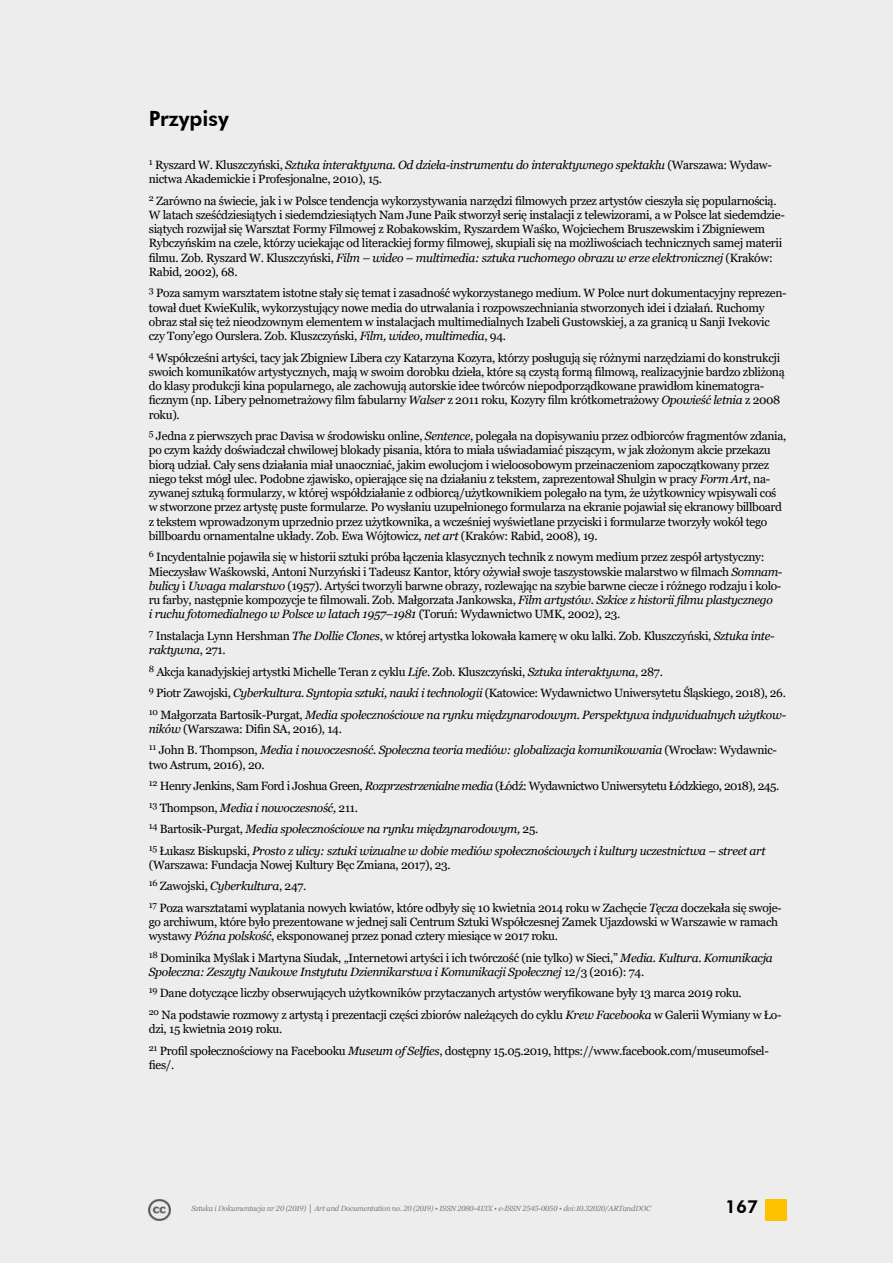
<style>
.page{position:relative;width:893px;height:1263px;background:#ededed}
.page>*{position:absolute;margin:0;border:0;box-sizing:border-box;transform-origin:0 0}
.t1{font:800 21px "Futura BT";color:#000}
.t2{font:800 18px "Futura BT";color:#000}
.t3{font:12px/14.2px "Georgia";letter-spacing:-.025em;color:#000}
.t4{font:italic 12px/21.5px "Georgia";letter-spacing:-.025em;color:#000}
.t5{font:italic 7.5px "Georgia";letter-spacing:-.025em;color:#7c7b7b}
.s1{font-style:italic}
.s2{font-style:normal}
</style>
<div class="page">
<img style="left:149px;top:1199px;width:21px;height:21px">
<div style="left:765px;top:1199px;width:22px;height:21px;background:#fdc300"></div>
<h1 class="t1" style="left:149px;top:106px;width:82px">Przypisy</h1>
<p class="t3" style="left:149px;top:158px;width:624px"><sup>1</sup> Ryszard W. Kluszczyński, <span class="s1">Sztuka interaktywna. Od dzieła-instrumentu do interaktywnego spektaklu</span> (Warszawa: Wydaw&shy;nictwa Akademickie i Profesjonalne, 2010), 15.</p>
<p class="t3" style="left:149px;top:194px;width:637px"><sup>2</sup> Zarówno na świecie, jak i w Polsce tendencja wykorzystywania narzędzi filmowych przez artystów cieszyła się popularnością.<br>W latach sześćdziesiątych i siedemdziesiątych Nam June Paik stworzył serię instalacji z telewizorami, a w Polsce lat siedemdzie&shy;siątych rozwijał się Warsztat Formy Filmowej z Robakowskim, Ryszardem Waśko, Wojciechem Bruszewskim i Zbigniewem Rybczyńskim na czele, którzy uciekając od literackiej formy filmowej, skupiali się na możliwościach technicznych samej materii filmu. Zob. Ryszard W. Kluszczyński, <span class="s1">Film – wideo – multimedia: sztuka ruchomego obrazu w erze elektronicznej</span> (Kraków:<br>Rabid, 2002), 68.</p>
<p class="t3" style="left:149px;top:286px;width:639px"><sup>3</sup> Poza samym warsztatem istotne stały się temat i zasadność wykorzystanego medium. W Polce nurt dokumentacyjny reprezen&shy;tował duet KwieKulik, wykorzystujący nowe media do utrwalania i rozpowszechniania stworzonych idei i działań. Ruchomy obraz stał się też nieodzownym elementem w instalacjach multimedialnych Izabeli Gustowskiej, a za granicą u Sanji Ivekovic czy Tony’ego Ourslera. Zob. Kluszczyński, <span class="s1">Film, wideo, multimedia</span>, 94.</p>
<p class="t3" style="left:149px;top:351px;width:637px"><sup>4</sup> Współcześni artyści, tacy jak Zbigniew Libera czy Katarzyna Kozyra, którzy posługują się różnymi narzędziami do konstrukcji swoich komunikatów artystycznych, mają w swoim dorobku dzieła, które są czystą formą filmową, realizacyjnie bardzo zbliżoną do klasy produkcji kina popularnego, ale zachowują autorskie idee twórców niepodporządkowane prawidłom kinematogra&shy;ficznym (np. Libery pełnometrażowy film fabularny <span class="s1">Walser</span> z 2011 roku, Kozyry film krótkometrażowy <span class="s1">Opowieść letnia</span> z 2008 roku).</p>
<p class="t3" style="left:149px;top:429px;width:639px"><sup>5</sup> Jedna z pierwszych prac Davisa w środowisku online, <span class="s1">Sentence</span>, polegała na dopisywaniu przez odbiorców fragmentów zdania, po czym każdy doświadczał chwilowej blokady pisania, która to miała uświadamiać piszącym, w jak złożonym akcie przekazu biorą udział. Cały sens działania miał unaoczniać, jakim ewolucjom i wieloosobowym przeinaczeniom zapoczątkowany przez niego tekst mógł ulec. Podobne zjawisko, opierające się na działaniu z tekstem, zaprezentował Shulgin w pracy <span class="s1">Form Art</span>, na&shy;zywanej sztuką formularzy, w której współdziałanie z odbiorcą/użytkownikiem polegało na tym, że użytkownicy wpisywali coś w stworzone przez artystę puste formularze. Po wysłaniu uzupełnionego formularza na ekranie pojawiał się ekranowy billboard z tekstem wprowadzonym uprzednio przez użytkownika, a wcześniej wyświetlane przyciski i formularze tworzyły wokół tego billboardu ornamentalne układy. Zob. Ewa Wójtowicz, <span class="s1">net art</span> (Kraków: Rabid, 2008), 19.</p>
<p class="t3" style="left:149px;top:550px;width:635px"><sup>6</sup> Incydentalnie pojawiła się w historii sztuki próba łączenia klasycznych technik z nowym medium przez zespół artystyczny:<br>Mieczysław Waśkowski, Antoni Nurzyński i Tadeusz Kantor, który ożywiał swoje taszystowskie malarstwo w filmach <span class="s1">Somnam&shy;bulicy</span> i <span class="s1">Uwaga malarstwo</span> (1957). Artyści tworzyli barwne obrazy, rozlewając na szybie barwne ciecze i różnego rodzaju i kolo&shy;ru farby, następnie kompozycje te filmowali. Zob. Małgorzata Jankowska, <span class="s1">Film artystów. Szkice z historii filmu plastycznego<br>i ruchu fotomedialnego w Polsce w latach 1957–1981</span> (Toruń: Wydawnictwo UMK, 2002), 23.</p>
<p class="t3" style="left:149px;top:629px;width:627px"><sup>7</sup> Instalacja Lynn Hershman <span class="s1">The Dollie Clones</span>, w której artystka lokowała kamerę w oku lalki. Zob. Kluszczyński, <span class="s1">Sztuka inte&shy;raktywna</span>, 271.</p>
<p class="t3" style="left:149px;top:661px;width:639px;line-height:21.5px"><sup>8</sup> Akcja kanadyjskiej artystki Michelle Teran z cyklu <span class="s1">Life</span>. Zob. Kluszczyński, <span class="s1">Sztuka interaktywna</span>, 287.<br><sup>9</sup> Piotr Zawojski, <span class="s1">Cyberkultura. Syntopia sztuki, nauki i technologii</span> (Katowice: Wydawnictwo Uniwersytetu Śląskiego, 2018), 26.<br><sup>10</sup> Małgorzata Bartosik-Purgat, <span class="s1">Media społecznościowe na rynku międzynarodowym. Perspektywa indywidualnych użytkow-</span></p>
<p class="t4" style="left:149px;top:718px;width:630px">ników <span class="s2">(Warszawa: Difin SA, 2016), 14.<br></span><sup>11</sup> <span class="s2">John B. Thompson,</span> Media i nowoczesność. Społeczna teoria mediów: globalizacja komunikowania <span class="s2">(Wrocław: Wydawnic-</span></p>
<p class="t4" style="left:149px;top:754px;width:632px"><span class="s2">two Astrum, 2016), 20.<br></span><sup>12</sup> <span class="s2">Henry Jenkins, Sam Ford i Joshua Green,</span> Rozprzestrzenialne media <span class="s2">(Łódź: Wydawnictwo Uniwersytetu Łódzkiego, 2018), 245.<br></span><sup>13</sup> <span class="s2">Thompson,</span> Media i nowoczesność, <span class="s2">211.<br></span><sup>14</sup> <span class="s2">Bartosik-Purgat,</span> Media społecznościowe na rynku międzynarodowym, <span class="s2">25.<br></span><sup>15</sup> <span class="s2">Łukasz Biskupski,</span> Prosto z ulicy: sztuki wizualne w dobie mediów społecznościowych i kultury uczestnictwa – street art</p>
<p class="t3" style="left:149px;top:854px;width:634px;line-height:21.5px">(Warszawa: Fundacja Nowej Kultury Bęc Zmiana, 2017), 23.<br><sup>16</sup> Zawojski, <span class="s1">Cyberkultura</span>, 247.<br><sup>17</sup> Poza warsztatami wyplatania nowych kwiatów, które odbyły się 10 kwietnia 2014 roku w Zachęcie <span class="s1">Tęcza</span> doczekała się swoje-</p>
<p class="t3" style="left:149px;top:915px;width:631px">go archiwum, które było prezentowane w jednej sali Centrum Sztuki Współczesnej Zamek Ujazdowski w Warszawie w ramach wystawy <span class="s1">Późna polskość</span>, eksponowanej przez ponad cztery miesiące w 2017 roku.</p>
<p class="t4" style="left:149px;top:950px;width:625px;line-height:14.2px"><sup>18</sup> <span class="s2">Dominika Myślak i Martyna Siudak, „Internetowi artyści i ich twórczość (nie tylko) w Sieci,”</span> Media. Kultura. Komunikacja<br>Społeczna: Zeszyty Naukowe Instytutu Dziennikarstwa i Komunikacji Społecznej <span class="s2">12/3 (2016): 74.</span></p>
<p class="t3" style="left:149px;top:983px;width:634px;line-height:21.5px"><sup>19</sup> Dane dotyczące liczby obserwujących użytkowników przytaczanych artystów weryfikowane były 13 marca 2019 roku.<br><sup>20</sup> Na podstawie rozmowy z artystą i prezentacji części zbiorów należących do cyklu <span class="s1">Krew Facebooka</span> w Galerii Wymiany w Ło-</p>
<p class="t3" style="left:149px;top:1018px;width:621px;line-height:21.5px">dzi, 15 kwietnia 2019 roku.<br><sup>21</sup> Profil społecznościowy na Facebooku <span class="s1">Museum of Selfies</span>, dostępny 15.05.2019, https://www.facebook.com/museumofsel-</p>
<p class="t3" style="left:149px;top:1058px;width:27px">fies/.</p>
<p class="t5" style="left:191px;top:1203px;width:461px">Sztuka i Dokumentacja nr 20 (2019) │ Art and Documentation no. 20 (2019) • ISSN 2080-413X • e-ISSN 2545-0050 • doi:10.32020/ARTandDOC</p>
<h2 class="t2" style="left:725px;top:1195px;width:35px">167</h2>
</div>
